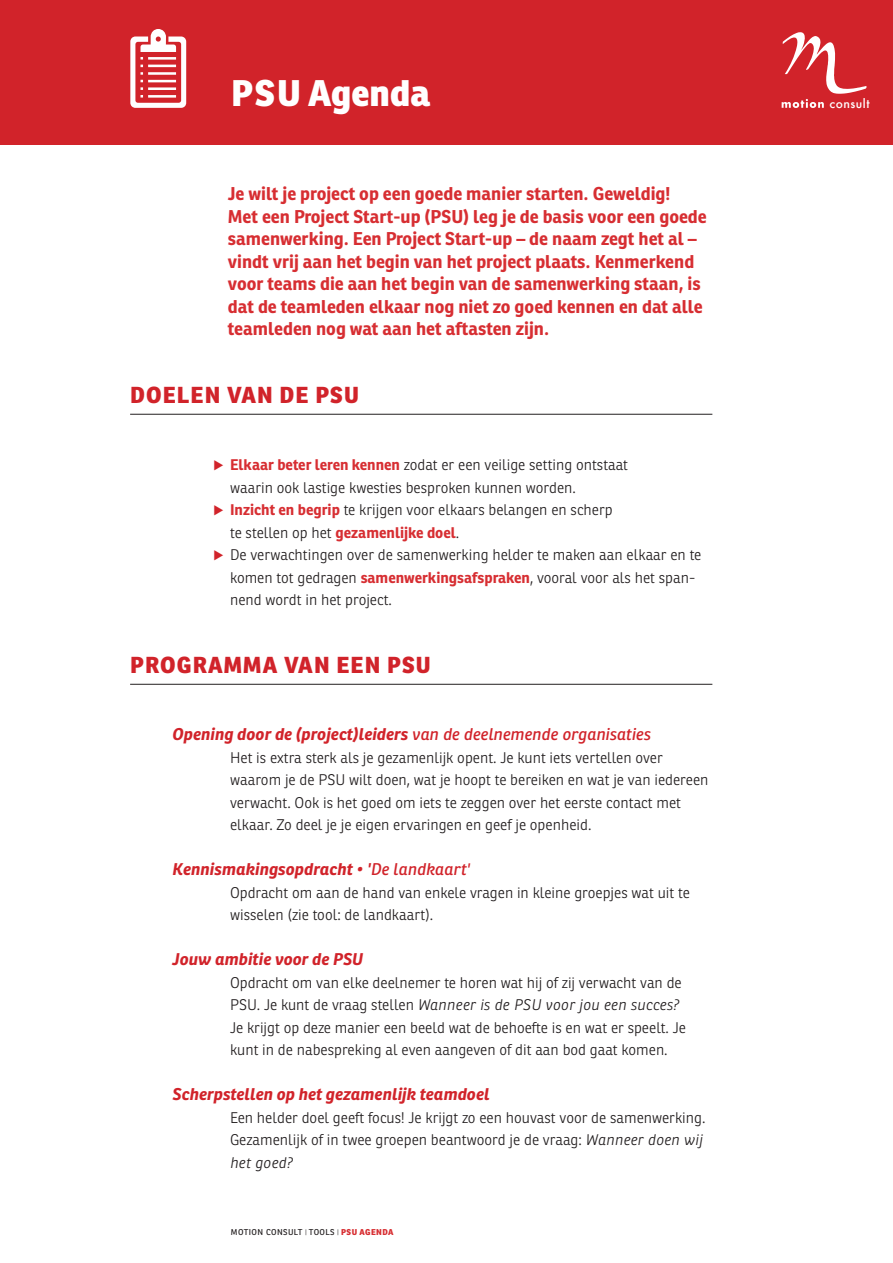
<style>
.page{position:relative;width:893px;height:1263px;background:#fff}
.page>*{position:absolute;margin:0;border:0;box-sizing:border-box;transform-origin:0 0}
.t1{font:800 36px "Ronnia Basic";color:#fff}
.Paragraph_Style_1{font:800 22.5px "Ronnia Basic";letter-spacing:.05em;color:#d1232a}
.Paragraph_Style_1-2{font:700 18px/22.5px "Ronnia Basic";color:#d72e32}
.Sub1{font:italic 700 16.5px "Ronnia Basic";color:#d1232a}
.t2{font:300 15px/22.5px "Ronnia Basic";color:#231f20}
.t3{font:500 12px "Futura";letter-spacing:.04em;color:#fff}
.t4{font:8.25px "Ronnia Basic Rg";letter-spacing:.05em;color:#231f20}
.s1{font-family:"Proxima Nova";font-weight:700;font-size:16.5px;color:#d1232a}
.s2{font-weight:700;color:#d72e32}
.s3{font-weight:400}
.s4{font-style:italic}
.s5{font-family:"Proxima Nova"}
.s6{font-family:"Ronnia Basic";font-weight:800;color:#d72e32}
</style>
<div class="page">
<hr style="left:130px;top:414px;width:582px;height:1px;background:#231f20">
<hr style="left:130px;top:684px;width:582px;height:1px;background:#231f20">
<div style="left:0;top:0;width:893px;height:144px;background:#d1232a"></div>
<svg style="left:782px;top:32px;width:85px;height:76px"></svg>
<p class="t1" style="left:231px;top:70px;width:201px">PSU Agenda</p>
<p class="Paragraph_Style_1-2" style="left:228px;top:182px;width:480px">Je wilt je project op een goede manier starten. Geweldig!<br>Met een Project Start-up (PSU) leg je de basis voor een goede samenwerking. Een Project Start-up – de naam zegt het al – vindt vrij aan het begin van het project plaats. Kenmerkend voor teams die aan het begin van de samenwerking staan, is dat de teamleden elkaar nog niet zo goed kennen en dat alle teamleden nog wat aan het aftasten zijn.</p>
<p class="Paragraph_Style_1" style="left:130px;top:380px;width:230px">DOELEN VAN DE PSU</p>
<p class="t2" style="left:230px;top:454px;width:400px;text-indent:-17px"><span class="s1">⊲</span> <span class="s2">Elkaar beter leren kennen</span> zodat er een veilige setting ontstaat waarin ook lastige kwesties besproken kunnen worden.</p>
<p class="t2" style="left:230px;top:499px;width:384px;text-indent:-17px"><span class="s1">⊲</span> <span class="s2">Inzicht en begrip</span> te krijgen voor elkaars belangen en scherp te stellen op het <span class="s2">gezamenlijke doel</span>.</p>
<p class="t2" style="left:230px;top:544px;width:473px;text-indent:-17px"><span class="s1">⊲</span> De verwachtingen over de samenwerking helder te maken aan elkaar en te komen tot gedragen <span class="s2">samenwerkingsafspraken</span>, vooral voor als het span&shy;nend wordt in het project.</p>
<p class="Paragraph_Style_1" style="left:130px;top:650px;width:302px">PROGRAMMA VAN EEN PSU</p>
<p class="Sub1" style="left:173px;top:724px;width:480px">Opening door de (project)leiders <span class="s3">van de deelnemende organisaties</span></p>
<p class="t2" style="left:230px;top:746px;width:480px">Het is extra sterk als je gezamenlijk opent. Je kunt iets vertellen over waarom je de PSU wilt doen, wat je hoopt te bereiken en wat je van iedereen verwacht. Ook is het goed om iets te zeggen over het eerste contact met elkaar. Zo deel je je eigen ervaringen en geef je openheid.</p>
<p class="Sub1" style="left:173px;top:859px;width:299px">Kennismakingsopdracht • '<span class="s3">De landkaart'</span></p>
<p class="t2" style="left:230px;top:881px;width:461px">Opdracht om aan de hand van enkele vragen in kleine groepjes wat uit te wisselen (zie tool: de landkaart).</p>
<p class="Sub1" style="left:173px;top:949px;width:192px">Jouw ambitie voor de PSU</p>
<p class="t2" style="left:230px;top:971px;width:457px">Opdracht om van elke deelnemer te horen wat hij of zij verwacht van de PSU. Je kunt de vraag stellen <span class="s4">Wanneer is de PSU voor jou een succes?<br></span>Je krijgt op deze manier een beeld wat de behoefte is en wat er speelt. Je kunt in de nabespreking al even aangeven of dit aan bod gaat komen.</p>
<p class="Sub1" style="left:173px;top:1084px;width:319px">Scherpstellen op het gezamenlijk teamdoel</p>
<p class="t2" style="left:230px;top:1106px;width:477px">Een helder doel geeft focus! Je krijgt zo een houvast voor de samenwerking.<br>Gezamenlijk of in twee groepen beantwoord je de vraag: <span class="s4">Wanneer doen wij het goed?</span></p>
<p class="t4" style="left:231px;top:1227px;width:164px">MOTION CONSULT <span class="s5">|</span> TOOLS <span class="s5">|</span> <span class="s6">PSU AGENDA</span></p>
<p class="t3" style="left:830px;top:95px;width:42px">consult</p>
</div>
